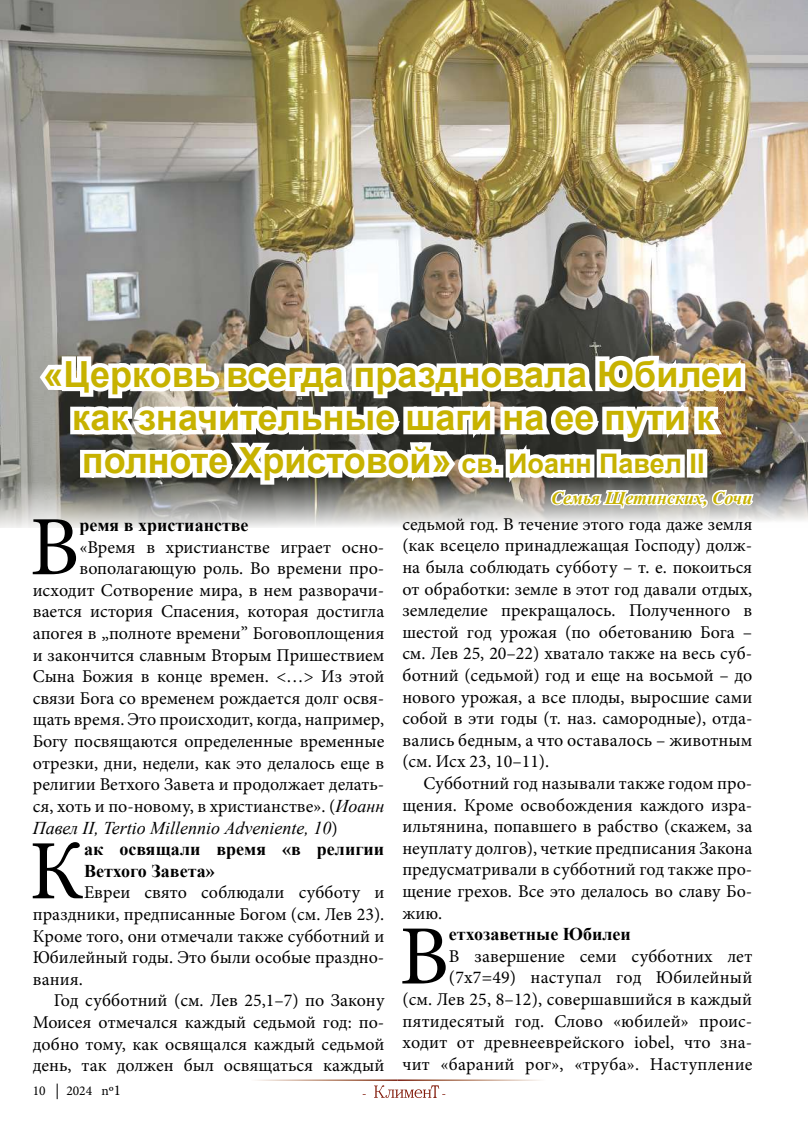
<style>
.page{position:relative;width:808px;height:1127px;background:#fff}
.page>*{position:absolute;margin:0;border:0;box-sizing:border-box;transform-origin:0 0}
.t1{font:84.45px "Minion Pro";color:#000}
.t2{font:700 36px/43.2px "Arial";color:#c7b200;text-align:center}
.t3{font:18px/21.6px "Minion Pro";color:#000;text-align:justify}
.t4{font:700 18px/21.6px "Times New Roman";color:#000}
.t5{font:italic 18px "Times New Roman";color:#000}
.t6{font:italic 700 18px "Times New Roman";color:#c7b200}
.t7{font:13.5px "Minion Pro";color:#000}
.s1{font-size:27px}
.s2{font-family:"Times New Roman";font-style:italic}
.s3{font-family:"Minion Pro";font-style:normal}
.s4{font-size:15px}
</style>
<div class="page">
<svg style="left:57px;top:1083px;width:1px;height:16px"></svg>
<img style="left:0;top:0;width:808px;height:527px">
<svg style="left:34px;top:344px;width:722px;height:173px"></svg>
<svg style="left:374px;top:1085px;width:71px;height:13px"></svg>
<h2 class="t2" style="left:43px;top:353px;width:701px">«Церковь всегда праздновала Юбилеи как значительные шаги на ее пути к полноте Христовой» <span class="s1">св. Иоанн Павел II</span></h2>
<h1 class="t1" style="left:30px;top:491px;width:51px">В</h1>
<p class="t4" style="left:79px;top:514px;width:171px">ремя в христианстве</p>
<p class="t3" style="left:33px;top:536px;width:353px;text-align:right">«Время в христианстве играет осно&shy;вополагающую роль. Во времени про&shy;исходит Сотворение мира, в нем разворачи&shy;вается история Спасения, которая достигла апогея в „полноте времени” Боговоплощения и закончится славным Вторым Пришествием Сына Божия в конце времен. &lt;…&gt; Из этой связи Бога со временем рождается долг освя&shy;щать время. Это происходит, когда, например, Богу посвящаются определенные временные отрезки, дни, недели, как это делалось еще в религии Ветхого Завета и продолжает делать&shy;ся, хоть и по-новому, в христианстве». (<span class="s2">Иоанн</span></p>
<p class="t5" style="left:33px;top:815px;width:306px">Павел II, Tertio Millennio Adveniente, 10<span class="s3">)</span></p>
<h1 class="t1" style="left:29px;top:815px;width:56px">К</h1>
<p class="t4" style="left:84px;top:838px;width:302px">ак освящали время «в религии<br>Ветхого Завета»</p>
<p class="t3" style="left:33px;top:882px;width:353px;text-indent:51px">Евреи свято соблюдали субботу и праздники, предписанные Богом (см. Лев 23).<br>Кроме того, они отмечали также субботний и Юбилейный годы. Это были особые праздно&shy;вания.</p>
<p class="t3" style="left:33px;top:990px;width:353px;text-indent:21px">Год субботний (см. Лев 25,1–7) по Закону Моисея отмечался каждый седьмой год: по&shy;добно тому, как освящался каждый седьмой день, так должен был освящаться каждый</p>
<p class="t7" style="left:33px;top:1081px;width:14px">10</p>
<p class="t7" style="left:66px;top:1081px;width:56px">2024 n<span class="s4">º1</span></p>
<p class="t6" style="left:551px;top:485px;width:203px">Семья Щетинских, Сочи</p>
<p class="t3" style="left:402px;top:513px;width:351px">седьмой год. В течение этого года даже земля (как всецело принадлежащая Господу) долж&shy;на была соблюдать субботу – т. е. покоиться от обработки: земле в этот год давали отдых, земледелие прекращалось. Полученного в шестой год урожая (по обетованию Бога – см. Лев 25, 20–22) хватало также на весь суб&shy;ботний (седьмой) год и еще на восьмой – до нового урожая, а все плоды, выросшие сами собой в эти годы (т. наз. самородные), отда&shy;вались бедным, а что оставалось – животным (см. Исх 23, 10–11).</p>
<p class="t3" style="left:402px;top:772px;width:351px;text-indent:21px">Субботний год называли также годом про&shy;щения. Кроме освобождения каждого изра&shy;ильтянина, попавшего в рабство (скажем, за неуплату долгов), четкие предписания Закона предусматривали в субботний год также про&shy;щение грехов. Все это делалось во славу Бо&shy;жию.</p>
<h1 class="t1" style="left:399px;top:900px;width:51px">В</h1>
<p class="t4" style="left:449px;top:923px;width:183px">етхозаветные Юбилеи</p>
<p class="t3" style="left:402px;top:945px;width:351px;text-align:right">В завершение семи субботних лет (7х7=49) наступал год Юбилейный<br>(см. Лев 25, 8–12), совершавшийся в каждый пятидесятый год. Слово «юбилей» проис&shy;ходит от древнееврейского iobel, что зна&shy;чит «бараний рог», «труба». Наступление</p>
</div>
